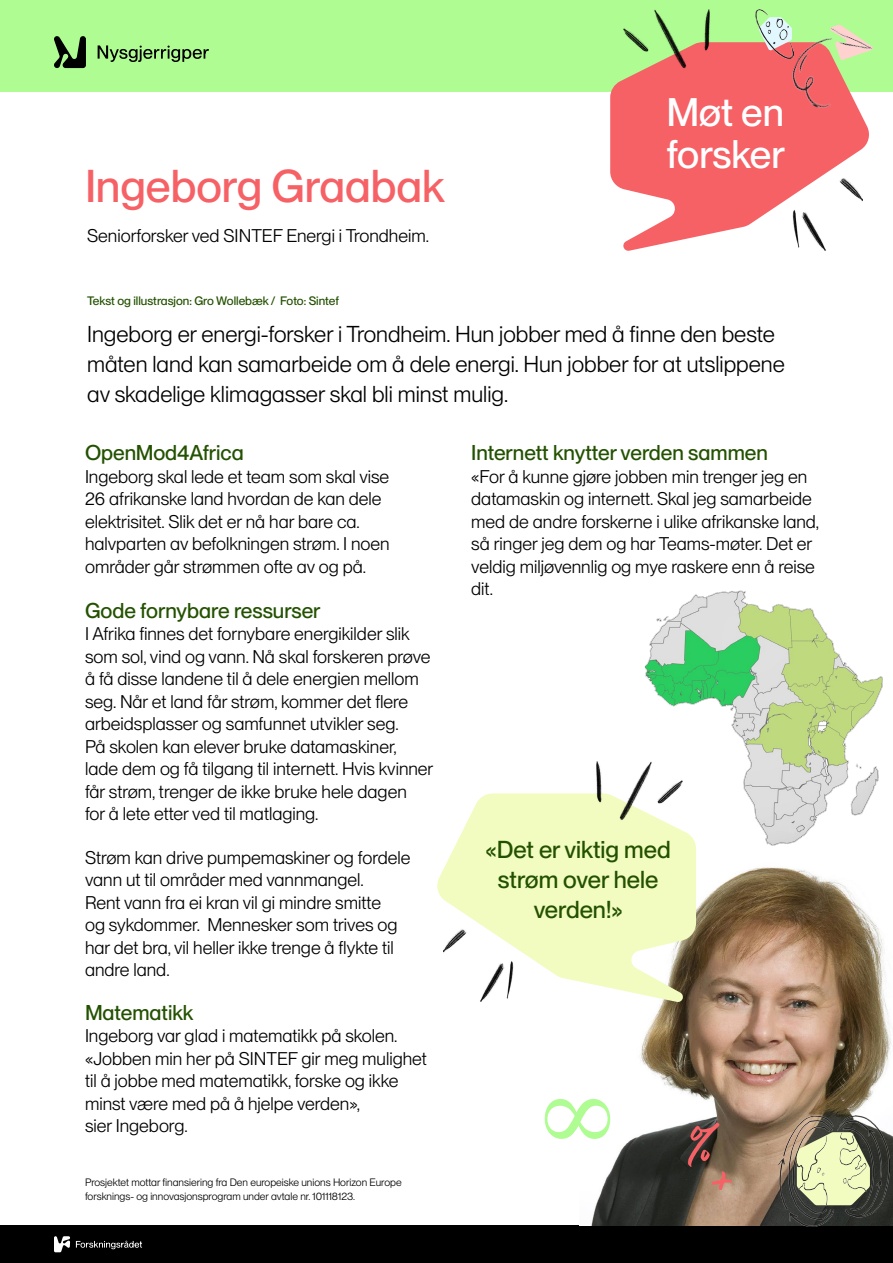
<style>
.page{position:relative;width:893px;height:1263px;background:#fff}
.page>*{position:absolute;margin:0;border:0;box-sizing:border-box;transform-origin:0 0}
.Tittel{font:500 45px "PP Neue Montreal";color:#f66166}
.Ingress{font:500 39px/42px "PP Neue Montreal";letter-spacing:-.01em;color:#fff}
.Ingress-2{font:500 24px/30px "PP Neue Montreal";color:#235100;text-align:center}
.Ingress-3{font:22.5px/30px "PP Neue Montreal";color:#000}
.Mellomtittel_1{font:500 21px "PP Neue Montreal";color:#235100}
.Brødtekst{font:18px/22.5px "PP Neue Montreal";color:#000}
.Kredittering{font:500 12px "PP Neue Montreal";color:#235100}
.Fasit{font:10.5px/13.5px "PP Neue Montreal";color:#000}
</style>
<div class="page">
<div style="left:0;top:0;width:893px;height:91px;background:#affc92"></div>
<div style="left:0;top:1225px;width:893px;height:38px;background:#000"></div>
<svg style="left:98px;top:45px;width:111px;height:17px"></svg>
<svg style="left:54px;top:36px;width:32px;height:32px"></svg>
<svg style="left:54px;top:1236px;width:16px;height:16px"></svg>
<svg style="left:76px;top:1241px;width:66px;height:8px"></svg>
<svg style="left:610px;top:79px;width:259px;height:169px"></svg>
<img style="left:624px;top:10px;width:239px;height:241px">
<img style="left:756px;top:10px;width:37px;height:49px">
<img style="left:783px;top:21px;width:89px;height:97px">
<div style="left:665px;top:111px;width:109px;height:36px;background:#f66166"></div>
<img style="left:591px;top:867px;width:302px;height:358px">
<svg style="left:437px;top:846px;width:259px;height:156px"></svg>
<img style="left:444px;top:761px;width:238px;height:241px">
<div style="left:523px;top:853px;width:120px;height:57px;background:#f2fcc0"></div>
<img style="left:644px;top:590px;width:239px;height:256px">
<svg style="left:688px;top:1122px;width:44px;height:68px;background:#765348"></svg>
<svg style="left:545px;top:1099px;width:65px;height:40px"></svg>
<img style="left:779px;top:1115px;width:110px;height:111px">
<h1 class="Tittel" style="left:85px;top:160px;width:361px">Ingeborg Graabak</h1>
<p class="Brødtekst" style="left:87px;top:224px;width:343px">Seniorforsker ved SINTEF Energi i Trondheim.</p>
<p class="Ingress" style="left:666px;top:91px;width:120px">Møt en forsker</p>
<p class="Kredittering" style="left:87px;top:293px;width:253px">Tekst og illustrasjon: Gro Wollebæk / Foto: Sintef</p>
<p class="Ingress-3" style="left:87px;top:319px;width:699px">Ingeborg er energi-forsker i Trondheim. Hun jobber med å finne den beste måten land kan samarbeide om å dele energi. Hun jobber for at utslippene av skadelige klimagasser skal bli minst mulig.</p>
<h2 class="Mellomtittel_1" style="left:85px;top:440px;width:160px">OpenMod4Africa</h2>
<p class="Brødtekst" style="left:85px;top:465px;width:306px">Ingeborg skal lede et team som skal vise 26 afrikanske land hvordan de kan dele elektrisitet. Slik det er nå har bare ca. halvparten av befolkningen strøm. I noen områder går strømmen ofte av og på.</p>
<h2 class="Mellomtittel_1" style="left:85px;top:598px;width:237px">Gode fornybare ressurser</h2>
<p class="Brødtekst" style="left:85px;top:623px;width:350px">I Afrika finnes det fornybare energikilder slik som sol, vind og vann. Nå skal forskeren prøve å få disse landene til å dele energien mellom seg. Når et land får strøm, kommer det flere arbeidsplasser og samfunnet utvikler seg.<br>På skolen kan elever bruke datamaskiner, lade dem og få tilgang til internett. Hvis kvinner får strøm, trenger de ikke bruke hele dagen<br>for å lete etter ved til matlaging.</p>
<p class="Brødtekst" style="left:85px;top:846px;width:327px">Strøm kan drive pumpemaskiner og fordele vann ut til områder med vannmangel.<br>Rent vann fra ei kran vil gi mindre smitte<br>og sykdommer. Mennesker som trives og har det bra, vil heller ikke trenge å flykte til andre land.</p>
<h2 class="Mellomtittel_1" style="left:85px;top:1000px;width:110px">Matematikk</h2>
<p class="Brødtekst" style="left:85px;top:1025px;width:343px">Ingeborg var glad i matematikk på skolen. «Jobben min her på SINTEF gir meg mulighet til å jobbe med matematikk, forske og ikke minst være med på å hjelpe verden»,<br>sier Ingeborg.</p>
<h2 class="Mellomtittel_1" style="left:471px;top:440px;width:298px">Internett knytter verden sammen</h2>
<p class="Brødtekst" style="left:471px;top:465px;width:349px">«For å kunne gjøre jobben min trenger jeg en datamaskin og internett. Skal jeg samarbeide med de andre forskerne i ulike afrikanske land, så ringer jeg dem og har Teams-møter. Det er veldig miljøvennlig og mye raskere enn å reise dit.</p>
<p class="Ingress-2" style="left:486px;top:835px;width:187px">«Det er viktig med strøm over hele verden!»</p>
<p class="Fasit" style="left:85px;top:1175px;width:318px">Prosjektet mottar finansiering fra Den europeiske unions Horizon Europe forsknings- og innovasjonsprogram under avtale nr. 101118123.</p>
</div>
